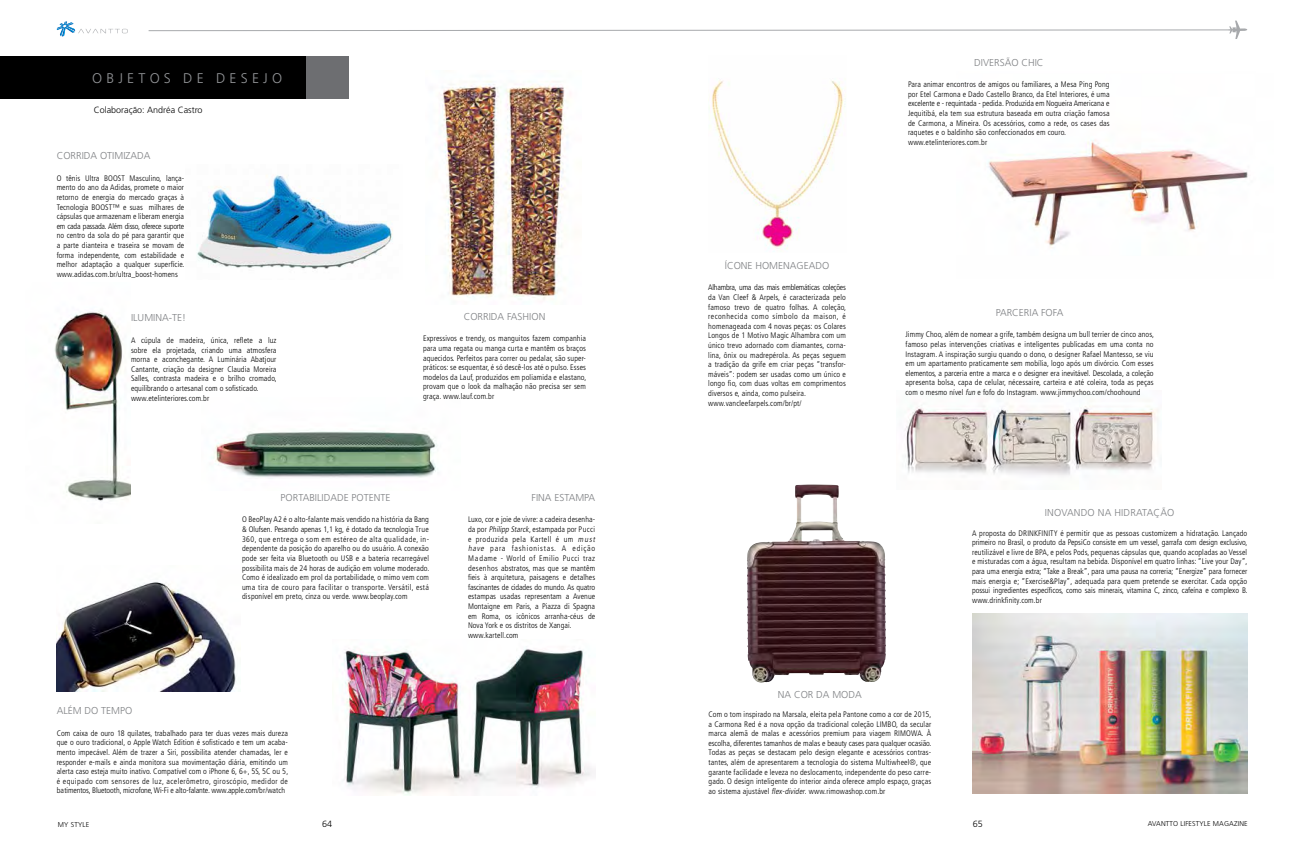
<style>
.page{position:relative;width:1304px;height:851px;background:#fff}
.page>*{position:absolute;margin:0;border:0;box-sizing:border-box;transform-origin:0 0}
.t1{font:300 14px "Frutiger";letter-spacing:.3em;color:#939598}
.t2{font:300 10px "Frutiger";color:#808285}
.t3{font:300 9px "Frutiger";color:#000}
.t4{font:300 condensed 8px/9.6px "Frutiger";letter-spacing:.015em;color:#000;text-align:justify}
.t5{font:300 7px "Frutiger";letter-spacing:.02em;color:#000}
.s1{font-style:italic}
</style>
<div class="page">
<svg style="left:57px;top:21px;width:71px;height:16px"></svg>
<svg style="left:148px;top:21px;width:1099px;height:18px"></svg>
<img style="left:197px;top:175px;width:196px;height:94px">
<img style="left:211px;top:430px;width:227px;height:48px">
<img style="left:54px;top:311px;width:76px;height:190px">
<img style="left:341px;top:648px;width:254px;height:147px">
<div style="left:0;top:57px;width:306px;height:42px;background:#000"></div>
<div style="left:306px;top:57px;width:43px;height:42px;background:#6d6e71"></div>
<img style="left:442px;top:81px;width:126px;height:219px">
<img style="left:56px;top:582px;width:180px;height:109px">
<img style="left:747px;top:484px;width:139px;height:199px">
<img style="left:709px;top:80px;width:137px;height:172px">
<img style="left:904px;top:405px;width:254px;height:71px">
<img style="left:988px;top:140px;width:260px;height:108px">
<img style="left:973px;top:613px;width:274px;height:180px">
<h1 class="t1" style="left:92px;top:70px;width:192px">OBJETOS DE DESEJO</h1>
<p class="t3" style="left:94px;top:105px;width:110px">Colaboração: Andréa Castro</p>
<p class="t2" style="left:57px;top:150px;width:95px">CORRIDA OTIMIZADA</p>
<p class="t4" style="left:57px;top:173px;width:129px">O tênis Ultra BOOST Masculino, lança&shy;mento do ano da Adidas, promete o maior retorno de energia do mercado graças à Tecnologia BOOST™ e suas milhares de cápsulas que armazenam e liberam energia em cada passada. Além disso, oferece suporte no centro da sola do pé para garantir que a parte dianteira e traseira se movam de forma independente, com estabilidade e melhor adaptação a qualquer superfície. www.adidas.com.br/ultra_boost-homens</p>
<p class="t2" style="left:131px;top:312px;width:56px">ILUMINA-TE!</p>
<p class="t4" style="left:131px;top:335px;width:147px;text-align:left">A cúpula de madeira, única, reflete a luz sobre ela projetada, criando uma atmosfera morna e aconchegante. A Luminária Abatjour Cantante, criação da designer Claudia Moreira Salles, contrasta madeira e o brilho cromado, equilibrando o artesanal com o sofisticado. www.etelinteriores.com.br</p>
<p class="t2" style="left:464px;top:310px;width:83px">CORRIDA FASHION</p>
<p class="t4" style="left:423px;top:334px;width:165px">Expressivos e trendy, os manguitos fazem companhia para uma regata ou manga curta e mantêm os braços aquecidos. Perfeitos para correr ou pedalar, são super&shy;práticos: se esquentar, é só descê-los até o pulso. Esses modelos da Lauf, produzidos em poliamida e elastano, provam que o look da malhação não precisa ser sem graça. www.lauf.com.br</p>
<p class="t2" style="left:281px;top:491px;width:111px">PORTABILIDADE POTENTE</p>
<p class="t4" style="left:242px;top:515px;width:189px">O BeoPlay A2 é o alto-falante mais vendido na história da Bang &amp; Olufsen. Pesando apenas 1,1 kg, é dotado da tecnologia True 360, que entrega o som em estéreo de alta qualidade, in&shy;dependente da posição do aparelho ou do usuário. A conexão pode ser feita via Bluetooth ou USB e a bateria recarregável possibilita mais de 24 horas de audição em volume moderado.<br>Como é idealizado em prol da portabilidade, o mimo vem com uma tira de couro para facilitar o transporte. Versátil, está disponível em preto, cinza ou verde. www.beoplay.com</p>
<p class="t2" style="left:57px;top:705px;width:77px">ALÉM DO TEMPO</p>
<p class="t4" style="left:57px;top:728px;width:233px">Com caixa de ouro 18 quilates, trabalhado para ter duas vezes mais dureza que o ouro tradicional, o Apple Watch Edition é sofisticado e tem um acaba&shy;mento impecável. Além de trazer a Siri, possibilita atender chamadas, ler e responder e-mails e ainda monitora sua movimentação diária, emitindo um alerta caso esteja muito inativo. Compatível com o iPhone 6, 6+, 5S, 5C ou 5, é equipado com sensores de luz, acelerômetro, giroscópio, medidor de batimentos, Bluetooth, microfone, Wi-Fi e alto-falante. www.apple.com/br/watch</p>
<p class="t2" style="left:532px;top:491px;width:65px">FINA ESTAMPA</p>
<p class="t4" style="left:468px;top:515px;width:130px;text-align:left">Luxo, cor e joie de vivre: a cadeira desenha&shy;da por <span class="s1">Philipp Starck</span>, estampada por Pucci e produzida pela Kartell é um <span class="s1">must have</span> para fashionistas. A edição Madame - World of Emilio Pucci traz desenhos abstratos, mas que se mantêm fieis à arquitetura, paisagens e detalhes fascinantes de cidades do mundo. As quatro estampas usadas representam a Avenue Montaigne em Paris, a Piazza di Spagna em Roma, os icônicos arranha-céus de Nova York e os distritos de Xangai. www.kartell.com</p>
<p class="t2" style="left:725px;top:259px;width:106px">ÍCONE HOMENAGEADO</p>
<p class="t4" style="left:708px;top:283px;width:139px;text-align:left">Alhambra, uma das mais emblemáticas coleções da Van Cleef &amp; Arpels, é caracterizada pelo famoso trevo de quatro folhas. A coleção, reconhecida como símbolo da maison, é homenageada com 4 novas peças: os Colares Longos de 1 Motivo Magic Alhambra com um único trevo adornado com diamantes, corna&shy;lina, ônix ou madrepérola. As peças seguem a tradição da grife em criar peças “transfor&shy;máveis”: podem ser usadas como um único e longo fio, com duas voltas em comprimentos diversos e, ainda, como pulseira. www.vancleefarpels.com/br/pt/</p>
<p class="t2" style="left:974px;top:56px;width:71px">DIVERSÃO CHIC</p>
<p class="t4" style="left:908px;top:80px;width:203px;text-align:left">Para animar encontros de amigos ou familiares, a Mesa Ping Pong por Etel Carmona e Dado Castello Branco, da Etel Interiores, é uma excelente e - requintada - pedida. Produzida em Nogueira Americana e Jequitibá, ela tem sua estrutura baseada em outra criação famosa de Carmona, a Mineira. Os acessórios, como a rede, os cases das raquetes e o baldinho são confeccionados em couro. www.etelinteriores.com.br</p>
<p class="t2" style="left:996px;top:306px;width:69px">PARCERIA FOFA</p>
<p class="t4" style="left:905px;top:330px;width:250px">Jimmy Choo, além de nomear a grife, também designa um bull terrier de cinco anos, famoso pelas intervenções criativas e inteligentes publicadas em uma conta no Instagram. A inspiração surgiu quando o dono, o designer Rafael Mantesso, se viu em um apartamento praticamente sem mobília, logo após um divórcio. Com esses elementos, a parceria entre a marca e o designer era inevitável. Descolada, a coleção apresenta bolsa, capa de celular, nécessaire, carteira e até coleira, toda as peças com o mesmo nível <span class="s1">fun</span> e fofo do Instagram. www.jimmychoo.com/choohound</p>
<p class="t2" style="left:1045px;top:507px;width:131px">INOVANDO NA HIDRATAÇÃO</p>
<p class="t4" style="left:972px;top:528px;width:277px">A proposta do DRINKFINITY é permitir que as pessoas customizem a hidratação. Lançado primeiro no Brasil, o produto da PepsiCo consiste em um vessel, garrafa com design exclusivo, reutilizável e livre de BPA, e pelos Pods, pequenas cápsulas que, quando acopladas ao Vessel e misturadas com a água, resultam na bebida. Disponível em quatro linhas: “Live your Day”, para uma energia extra; “Take a Break”, para uma pausa na correria; “Energize” para fornecer mais energia e; “Exercise&amp;Play”, adequada para quem pretende se exercitar. Cada opção possui ingredientes específicos, como sais minerais, vitamina C, zinco, cafeína e complexo B. www.drinkfinity.com.br</p>
<p class="t2" style="left:778px;top:688px;width:85px">NA COR DA MODA</p>
<p class="t4" style="left:708px;top:709px;width:225px">Com o tom inspirado na Marsala, eleita pela Pantone como a cor de 2015, a Carmona Red é a nova opção da tradicional coleção LIMBO, da secular marca alemã de malas e acessórios premium para viagem RIMOWA. À escolha, diferentes tamanhos de malas e beauty cases para qualquer ocasião.<br>Todas as peças se destacam pelo design elegante e acessórios contras&shy;tantes, além de apresentarem a tecnologia do sistema Multiwheel®, que garante facilidade e leveza no deslocamento, independente do peso carre&shy;gado. O design inteligente do interior ainda oferece amplo espaço, graças ao sistema ajustável <span class="s1">flex-divider</span>. www.rimowashop.com.br</p>
<p class="t5" style="left:58px;top:820px;width:33px">MY STYLE</p>
<p class="t3" style="left:322px;top:818px;width:12px">64</p>
<p class="t3" style="left:973px;top:818px;width:12px">65</p>
<p class="t5" style="left:1148px;top:819px;width:101px">AVANTTO LIFESTYLE MAGAZINE</p>
</div>
